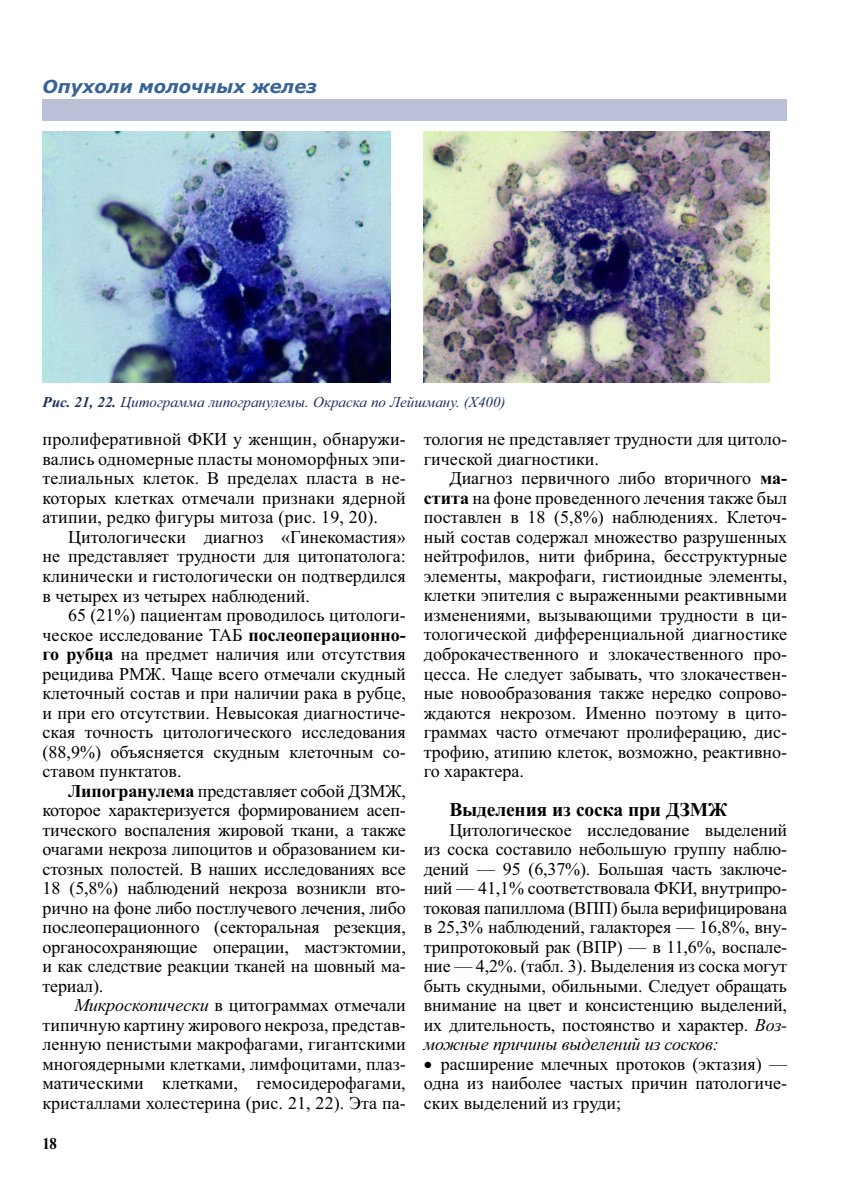
<style>
.page{position:relative;width:851px;height:1191px;background:#fff}
.page>*{position:absolute;margin:0;border:0;box-sizing:border-box;transform-origin:0 0}
.t1{font:700 19.5px "Times New Roman";letter-spacing:-.01em;color:#000}
.t2{font:18px/19.5px "Times New Roman";color:#000;text-align:justify}
.t3{font:italic 700 18px "Verdana";color:#376397}
.t4{font:700 16.5px "Times New Roman";color:#000;scale:.9 1}
.t5{font:italic 15px "Times New Roman";color:#1b2c5d}
.s1{font-weight:700}
.s2{font-style:italic}
</style>
<div class="page">
<div style="left:43px;top:99px;width:744px;height:21px;background:#bac0d6"></div>
<img style="left:43px;top:132px;width:347px;height:250px">
<img style="left:424px;top:132px;width:345px;height:250px">
<p class="t3" style="left:43px;top:80px;width:276px">Опухоли молочных желез</p>
<p class="t5" style="left:43px;top:396px;width:464px"><span class="s1">Рис. 21, 22.</span> Цитограмма липогранулемы. Окраска по Лейшману. (Х400)</p>
<p class="t2" style="left:43px;top:431px;width:365px">пролиферативной ФКИ у женщин, обнаружи&shy;вались одномерные пласты мономорфных эпи&shy;телиальных клеток. В пределах пласта в не&shy;которых клетках отмечали признаки ядерной атипии, редко фигуры митоза (рис. 19, 20).</p>
<p class="t2" style="left:43px;top:529px;width:365px;text-indent:26px">Цитологически диагноз «Гинекомастия» не представляет трудности для цитопатолога: клинически и гистологически он подтвердился в четырех из четырех наблюдений.</p>
<p class="t2" style="left:43px;top:607px;width:365px;text-indent:26px">65 (21%) пациентам проводилось цитологи&shy;ческое исследование ТАБ <span class="s1">послеоперационно&shy;го рубца</span> на предмет наличия или отсутствия рецидива РМЖ. Чаще всего отмечали скудный клеточный состав и при наличии рака в рубце, и при его отсутствии. Невысокая диагностиче&shy;ская точность цитологического исследования (88,9%) объясняется скудным клеточным со&shy;ставом пунктатов.</p>
<p class="t2" style="left:43px;top:782px;width:365px;text-indent:26px"><span class="s1">Липогранулема</span> представляет собой ДЗМЖ, которое характеризуется формированием асеп&shy;тического воспаления жировой ткани, а также очагами некроза липоцитов и образованием ки&shy;стозных полостей. В наших исследованиях все 18 (5,8%) наблюдений некроза возникли вто&shy;рично на фоне либо постлучевого лечения, либо послеоперационного (секторальная резекция, органосохраняющие операции, мастэктомии, и как следствие реакции тканей на шовный ма&shy;териал).</p>
<p class="t2" style="left:43px;top:997px;width:365px;text-indent:31px"><span class="s2">Микроскопически</span> в цитограммах отмечали типичную картину жирового некроза, представ&shy;ленную пенистыми макрофагами, гигантскими многоядерными клетками, лимфоцитами, плаз&shy;матическими клетками, гемосидерофагами, кристаллами холестерина (рис. 21, 22). Эта па-</p>
<p class="t4" style="left:43px;top:1137px;width:18px">18</p>
<p class="t2" style="left:424px;top:431px;width:365px">тология не представляет трудности для цитоло&shy;гической диагностики.</p>
<p class="t2" style="left:424px;top:470px;width:365px;text-indent:26px">Диагноз первичного либо вторичного <span class="s1">ма&shy;стита</span> на фоне проведенного лечения также был поставлен в 18 (5,8%) наблюдениях. Клеточ&shy;ный состав содержал множество разрушенных нейтрофилов, нити фибрина, бесструктурные элементы, макрофаги, гистиоидные элементы, клетки эпителия с выраженными реактивными изменениями, вызывающими трудности в ци&shy;тологической дифференциальной диагностике доброкачественного и злокачественного про&shy;цесса. Не следует забывать, что злокачествен&shy;ные новообразования также нередко сопрово&shy;ждаются некрозом. Именно поэтому в цито&shy;граммах часто отмечают пролиферацию, дис&shy;трофию, атипию клеток, возможно, реактивно&shy;го характера.</p>
<p class="t1" style="left:449px;top:803px;width:279px">Выделения из соска при ДЗМЖ</p>
<p class="t2" style="left:424px;top:821px;width:365px;text-indent:26px">Цитологическое исследование выделений из соска составило небольшую группу наблю&shy;дений — 95 (6,37%). Большая часть заключе&shy;ний — 41,1% соответствовала ФКИ, внутрипро&shy;токовая папиллома (ВПП) была верифицирована в 25,3% наблюдений, галакторея — 16,8%, вну&shy;трипротоковый рак (ВПР) — в 11,6%, воспале&shy;ние — 4,2%. (табл. 3). Выделения из соска могут быть скудными, обильными. Следует обращать внимание на цвет и консистенцию выделений, их длительность, постоянство и характер. <span class="s2">Воз&shy;можные причины выделений из сосков:</span></p>
<p class="t2" style="left:424px;top:1055px;width:365px">• расширение млечных протоков (эктазия) — одна из наиболее частых причин патологиче&shy;ских выделений из груди;</p>
</div>
